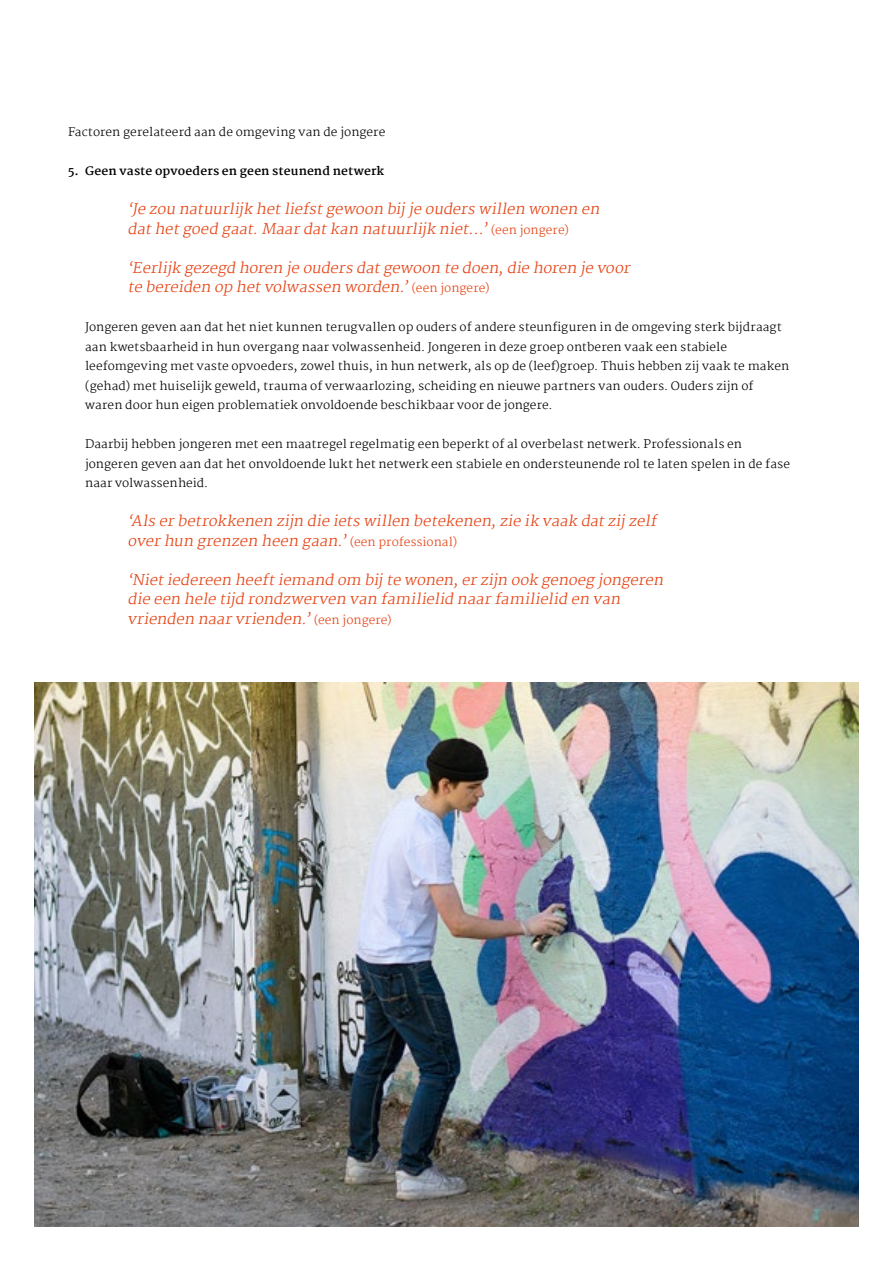
<style>
.page{position:relative;width:893px;height:1263px;background:#fff}
.page>*{position:absolute;margin:0;border:0;box-sizing:border-box;transform-origin:0 0}
.quotes_hfst_2{font:italic 300 14.55px/19.5px "Martel";color:#e64415}
.body_schreef{font:300 11.7px/19.5px "Martel";letter-spacing:.005em;color:#000}
.body_schreef_bold{font:700 11.7px "Martel";letter-spacing:.005em;color:#000}
.s1{font-style:normal;font-size:11.7px}
</style>
<div class="page">
<img style="left:34px;top:682px;width:825px;height:545px">
<p class="body_schreef" style="left:68px;top:122px;width:319px">Factoren gerelateerd aan de omgeving van de jongere</p>
<p class="body_schreef_bold" style="left:68px;top:164px;width:318px">5. Geen vaste opvoeders en geen steunend netwerk</p>
<p class="quotes_hfst_2" style="left:128px;top:199px;width:477px">‘Je zou natuurlijk hetliefstgewoon bijje ouders willen wonen en dathetgoed gaat.Maardatkan natuurlijk niet…’<span class="s1">( e e n j o n g e r e )</span></p>
<p class="quotes_hfst_2" style="left:128px;top:258px;width:507px">‘Eerlijk gezegd horen je ouders datgewoon te doen,die horen je voor te bereiden op hetvolwassen worden.’<span class="s1">( e e n j o n g e r e )</span></p>
<p class="body_schreef" style="left:85px;top:317px;width:706px">Jongeren geven aan dat het niet kunnen terugvallen op ouders of andere steunfiguren in de omgeving sterk bijdraagt aan kwetsbaarheid in hun overgang naar volwassenheid. Jongeren in deze groep ontberen vaak een stabiele leefomgeving met vaste opvoeders, zowel thuis, in hun netwerk, als op de (leef)groep. Thuis hebben zij vaak te maken (gehad) met huiselijk geweld, trauma of verwaarlozing, scheiding en nieuwe partners van ouders. Ouders zijn of waren door hun eigen problematiek onvoldoende beschikbaar voor de jongere.</p>
<p class="body_schreef" style="left:85px;top:434px;width:707px">Daarbij hebben jongeren met een maatregel regelmatig een beperkt of al overbelast netwerk. Professionals en jongeren geven aan dat het onvoldoende lukt het netwerk een stabiele en ondersteunende rol te laten spelen in de fase naar volwassenheid.</p>
<p class="quotes_hfst_2" style="left:128px;top:511px;width:534px">‘Als erbetrokkenen zijn die iets willen betekenen,zie ik vaak datzijzelf overhun grenzen heen gaan.’<span class="s1">(e e n p r o fe s s i o n a l)</span></p>
<p class="quotes_hfst_2" style="left:128px;top:570px;width:541px">‘Nietiedereen heeftiemand om bijte wonen,erzijn ook genoeg jongeren die een hele tijd rondzwerven van familielid naarfamilielid en van vrienden naarvrienden.’<span class="s1">(e e n j o n g e r e )</span></p>
</div>
